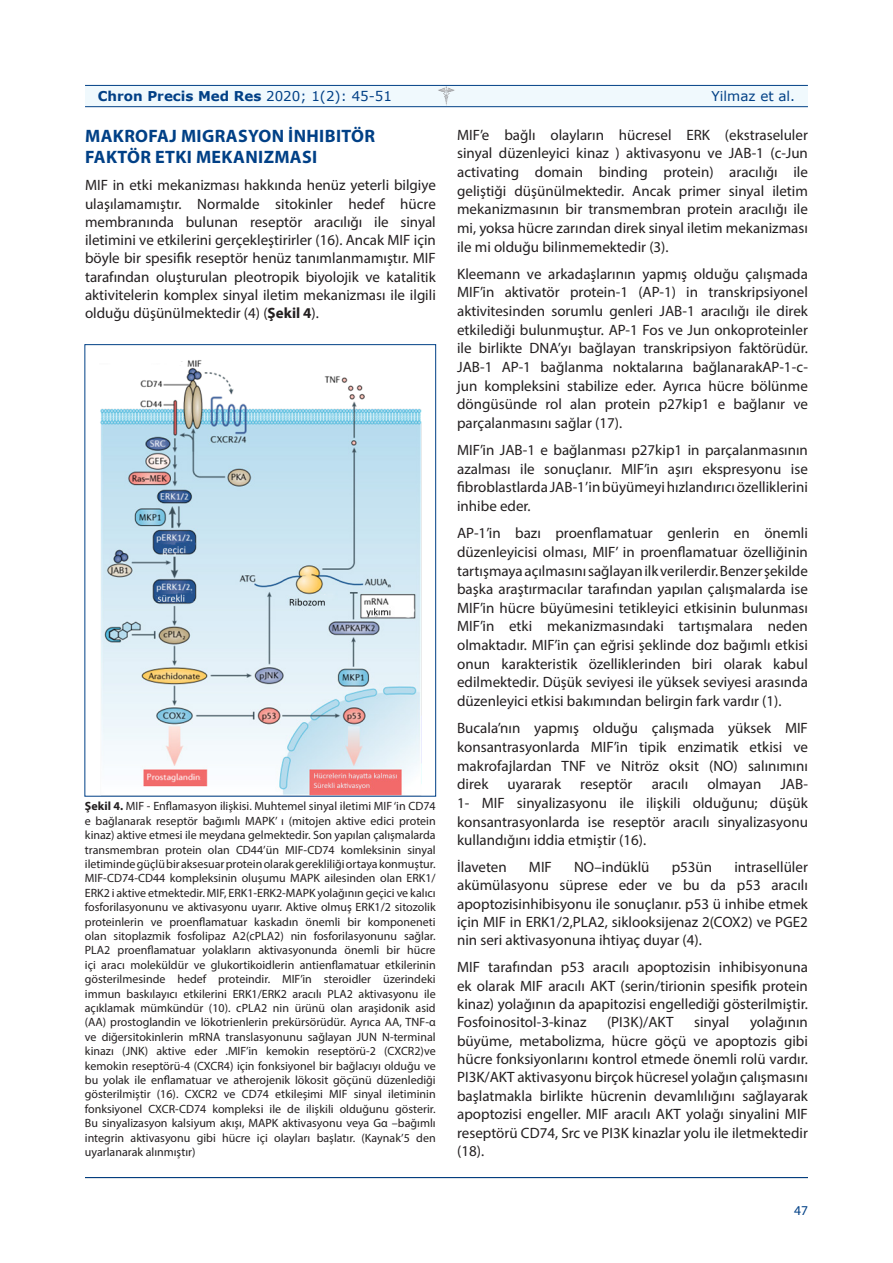
<style>
.page{position:relative;width:893px;height:1263px;background:#fff}
.page>*{position:absolute;margin:0;border:0;box-sizing:border-box;transform-origin:0 0}
.Metin_Başlıkları{font:700 18px/21.6px "Myriad Pro";letter-spacing:.02em;color:#014086}
.Ana_Metin{font:15px/18.6px "Myriad Pro";color:#231f20;text-align:justify}
.t1{font:700 13.5px "Verdana";color:#014086}
.t2{font:13.5px "Verdana";color:#014086}
.t3{font:13.5px "Myriad Pro";color:#014086}
.Tablo_Metni{font:12px/14.4px "Myriad Pro";color:#231f20;text-align:justify}
.s1{font-weight:400}
.s2{font-weight:700}
</style>
<div class="page">
<div style="left:85px;top:86px;width:723px;height:20px;background:#f0f9fd"></div>
<hr style="left:85px;top:85px;width:723px;height:1px;background:#014086">
<hr style="left:85px;top:106px;width:723px;height:1px;background:#014086">
<hr style="left:85px;top:1177px;width:723px;height:1px;background:#014086">
<img style="left:438px;top:86px;width:17px;height:20px">
<img style="left:100px;top:360px;width:322px;height:434px">
<div style="left:85px;top:344px;width:351px;height:452px;border:1px solid #014086"></div>
<p class="t1" style="left:98px;top:87px;width:296px">Chron Precis Med Res <span class="s1">2020; 1(2): 45-51</span></p>
<p class="t2" style="left:711px;top:87px;width:85px">Yilmaz et al.</p>
<p class="Metin_Başlıkları" style="left:85px;top:124px;width:291px">MAKROFAJ MIGRASYON İNHIBITÖR<br>FAKTÖR ETKI MEKANIZMASI</p>
<p class="Ana_Metin" style="left:85px;top:176px;width:352px">MIF in etki mekanizması hakkında henüz yeterli bilgiye ulaşılamamıştır. Normalde sitokinler hedef hücre membranında bulunan reseptör aracılığı ile sinyal iletimini ve etkilerini gerçekleştirirler (16). Ancak MIF için böyle bir spesifik reseptör henüz tanımlanmamıştır. MIF tarafından oluşturulan pleotropik biyolojik ve katalitik aktivitelerin komplex sinyal iletim mekanizması ile ilgili olduğu düşünülmektedir (4) (<span class="s2">Şekil 4</span>).</p>
<p class="Ana_Metin" style="left:457px;top:125px;width:352px">MIF’e bağlı olayların hücresel ERK (ekstraseluler sinyal düzenleyici kinaz ) aktivasyonu ve JAB-1 (c-Jun activating domain binding protein) aracılığı ile geliştiği düşünülmektedir. Ancak primer sinyal iletim mekanizmasının bir transmembran protein aracılığı ile mi, yoksa hücre zarından direk sinyal iletim mekanizması ile mi olduğu bilinmemektedir (3).</p>
<p class="Ana_Metin" style="left:457px;top:264px;width:352px">Kleemann ve arkadaşlarının yapmış olduğu çalışmada MIF’in aktivatör protein-1 (AP-1) in transkripsiyonel aktivitesinden sorumlu genleri JAB-1 aracılığı ile direk etkilediği bulunmuştur. AP-1 Fos ve Jun onkoproteinler ile birlikte DNA’yı bağlayan transkripsiyon faktörüdür.<br>JAB-1 AP-1 bağlanma noktalarına bağlanarakAP-1-c&shy;jun kompleksini stabilize eder. Ayrıca hücre bölünme döngüsünde rol alan protein p27kip1 e bağlanır ve parçalanmasını sağlar (17).</p>
<p class="Ana_Metin" style="left:457px;top:440px;width:352px">MIF’in JAB-1 e bağlanması p27kip1 in parçalanmasının azalması ile sonuçlanır. MIF’in aşırı ekspresyonu ise fibroblastlarda JAB-1’in büyümeyi hızlandırıcı özelliklerini inhibe eder.</p>
<p class="Ana_Metin" style="left:457px;top:524px;width:352px">AP-1’in bazı proenflamatuar genlerin en önemli düzenleyicisi olması, MIF’ in proenflamatuar özelliğinin tartışmaya açılmasını sağlayan ilk verilerdir. Benzer şekilde başka araştırmacılar tarafından yapılan çalışmalarda ise MIF’in hücre büyümesini tetikleyici etkisinin bulunması MIF’in etki mekanizmasındaki tartışmalara neden olmaktadır. MIF’in çan eğrisi şeklinde doz bağımlı etkisi onun karakteristik özelliklerinden biri olarak kabul edilmektedir. Düşük seviyesi ile yüksek seviyesi arasında düzenleyici etkisi bakımından belirgin fark vardır (1).</p>
<p class="Ana_Metin" style="left:457px;top:719px;width:352px">Bucala’nın yapmış olduğu çalışmada yüksek MIF konsantrasyonlarda MIF’in tipik enzimatik etkisi ve makrofajlardan TNF ve Nitröz oksit (NO) salınımını direk</p>
<p class="Ana_Metin" style="left:507px;top:775px;width:55px">uyararak</p>
<p class="Ana_Metin" style="left:580px;top:775px;width:54px">reseptör</p>
<p class="Ana_Metin" style="left:652px;top:775px;width:38px">aracılı</p>
<p class="Ana_Metin" style="left:707px;top:775px;width:55px">olmayan</p>
<p class="Ana_Metin" style="left:457px;top:775px;width:352px;text-indent:323px">JAB-1- MIF sinyalizasyonu ile ilişkili olduğunu; düşük konsantrasyonlarda ise reseptör aracılı sinyalizasyonu kullandığını iddia etmiştir (16).</p>
<p class="Ana_Metin" style="left:457px;top:857px;width:51px">İlaveten</p>
<p class="Ana_Metin" style="left:529px;top:857px;width:24px">MIF</p>
<p class="Ana_Metin" style="left:574px;top:857px;width:77px">NO–indüklü</p>
<p class="Ana_Metin" style="left:672px;top:857px;width:42px">p53ün</p>
<p class="Tablo_Metni" style="left:85px;top:799px;width:352px"><span class="s2">Şekil 4.</span> MIF - Enflamasyon ilişkisi. Muhtemel sinyal iletimi MIF ‘in CD74 e bağlanarak reseptör bağımlı MAPK’ ı (mitojen aktive edici protein kinaz) aktive etmesi ile meydana gelmektedir. Son yapılan çalışmalarda transmembran protein olan CD44’ün MIF-CD74 komleksinin sinyal iletiminde güçlü bir aksesuar protein olarak gerekliliği ortaya konmuştur.<br>MIF-CD74-CD44 kompleksinin oluşumu MAPK ailesinden olan ERK1/ ERK2 i aktive etmektedir. MIF, ERK1-ERK2-MAPK yolağının geçici ve kalıcı fosforilasyonunu ve aktivasyonu uyarır. Aktive olmuş ERK1/2 sitozolik proteinlerin ve proenflamatuar kaskadın önemli bir komponeneti olan sitoplazmik fosfolipaz A2(cPLA2) nin fosforilasyonunu sağlar.<br>PLA2 proenflamatuar yolakların aktivasyonunda önemli bir hücre içi aracı moleküldür ve glukortikoidlerin antienflamatuar etkilerinin gösterilmesinde hedef proteindir. MIF’in steroidler üzerindeki immun baskılayıcı etkilerini ERK1/ERK2 aracılı PLA2 aktivasyonu ile açıklamak mümkündür (10). cPLA2 nin ürünü olan araşidonik asid (AA) prostoglandin ve lökotrienlerin prekürsörüdür. Ayrıca AA, TNF-α ve diğersitokinlerin mRNA translasyonunu sağlayan JUN N-terminal kinazı (JNK) aktive eder .MIF’in kemokin reseptörü-2 (CXCR2)ve kemokin reseptörü-4 (CXCR4) için fonksiyonel bir bağlacıyı olduğu ve bu yolak ile enflamatuar ve atherojenik lökosit göçünü düzenlediği gösterilmiştir (16). CXCR2 ve CD74 etkileşimi MIF sinyal iletiminin fonksiyonel CXCR-CD74 kompleksi ile de ilişkili olduğunu gösterir.<br>Bu sinyalizasyon kalsiyum akışı, MAPK aktivasyonu veya Gα –bağımlı integrin aktivasyonu gibi hücre içi olayları başlatır. (Kaynak’5 den uyarlanarak alınmıştır)</p>
<p class="Ana_Metin" style="left:457px;top:858px;width:352px;text-indent:277px">intrasellüler akümülasyonu süprese eder ve bu da p53 aracılı apoptozisinhibisyonu ile sonuçlanır. p53 ü inhibe etmek için MIF in ERK1/2,PLA2, siklooksijenaz 2(COX2) ve PGE2 nin seri aktivasyonuna ihtiyaç duyar (4).</p>
<p class="Ana_Metin" style="left:457px;top:958px;width:352px">MIF tarafından p53 aracılı apoptozisin inhibisyonuna ek olarak MIF aracılı AKT (serin/tirionin spesifik protein kinaz) yolağının da apapitozisi engellediği gösterilmiştir.<br>Fosfoinositol-3-kinaz</p>
<p class="Ana_Metin" style="left:457px;top:1013px;width:352px;text-indent:293px">yolağının büyüme, metabolizma, hücre göçü ve apoptozis gibi hücre fonksiyonlarını kontrol etmede önemli rolü vardır.<br>PI3K/AKT aktivasyonu birçok hücresel yolağın çalışmasını başlatmakla birlikte hücrenin devamlılığını sağlayarak apoptozisi engeller. MIF aracılı AKT yolağı sinyalini MIF reseptörü CD74, Src ve PI3K kinazlar yolu ile iletmektedir (18).</p>
<p class="Ana_Metin" style="left:607px;top:1013px;width:68px">(PI3K)/AKT</p>
<p class="Ana_Metin" style="left:694px;top:1013px;width:37px">sinyal</p>
<p class="t3" style="left:794px;top:1202px;width:15px">47</p>
</div>
